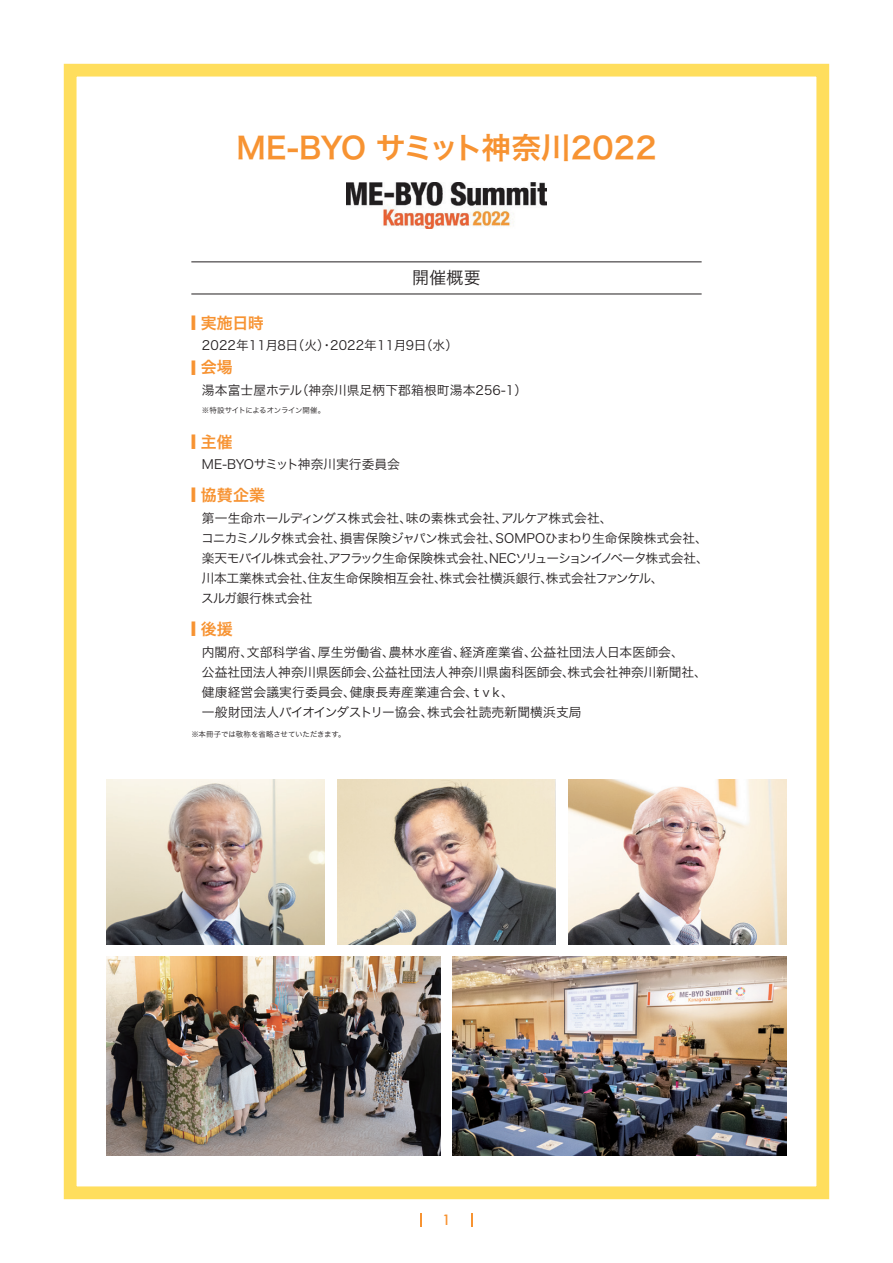
<style>
.page{position:relative;width:893px;height:1263px;background:#fff}
.page>*{position:absolute;margin:0;border:0;box-sizing:border-box;transform-origin:0 0}
.段落スタイル_1{font:29.7px "Hira Kaku Std W6";color:#f79332}
.段落スタイル_1-2{font:19.2px "Hira Kaku Std W6";color:#f79332;scale:.25 1}
.段落スタイル_1-3{font:16.95px "Hira Kaku Std W3";color:#231f20}
.段落スタイル_1-4{font:15.9px "Hira Kaku Std W6";letter-spacing:.01em;color:#f79332}
.t1{font:500 13.8px "Futura";color:#f79332}
.段落スタイル_1-5{font:12.75px/20.2px "Hira Kaku Std W3";letter-spacing:-.005em;color:#231f20}
.段落スタイル_1-6{font:12.75px/20.2px "Hira Kaku Std W3";letter-spacing:-.065em;color:#231f20}
.段落スタイル_1-7{font:12.75px "Hira Kaku Std W3";letter-spacing:-.035em;color:#231f20}
.段落スタイル_1-8{font:7.5px "Hira Kaku Std W3";letter-spacing:-.02em;color:#231f20}
</style>
<div class="page">
<div style="left:64px;top:64px;width:765px;height:1135px;border:13px solid #ffde5d"></div>
<svg style="left:420px;top:1213px;width:2px;height:14px"></svg>
<svg style="left:471px;top:1213px;width:2px;height:14px"></svg>
<hr style="left:191px;top:294px;width:511px;height:1px;background:#231f20">
<hr style="left:191px;top:262px;width:511px;height:1px;background:#231f20">
<img style="left:347px;top:183px;width:199px;height:46px">
<img style="left:106px;top:779px;width:219px;height:165px">
<img style="left:337px;top:779px;width:219px;height:165px">
<img style="left:568px;top:779px;width:219px;height:165px">
<img style="left:106px;top:957px;width:334px;height:199px">
<img style="left:453px;top:957px;width:334px;height:199px">
<p class="段落スタイル_1" style="left:236px;top:125px;width:422px">ME-BYO サミット神奈川2022</p>
<p class="段落スタイル_1-4" style="left:201px;top:310px;width:65px">実施日時</p>
<p class="段落スタイル_1-2" style="left:191px;top:308px;width:21px">■</p>
<p class="段落スタイル_1-3" style="left:412px;top:265px;width:70px">開催概要</p>
<p class="段落スタイル_1-5" style="left:202px;top:335px;width:133px">2022年11月8 （日火）・</p>
<p class="段落スタイル_1-4" style="left:201px;top:355px;width:34px">会場</p>
<p class="段落スタイル_1-5" style="left:330px;top:335px;width:130px">2022年11月9 （日水(</p>
<p class="段落スタイル_1-2" style="left:191px;top:353px;width:21px">■</p>
<p class="段落スタイル_1-5" style="left:296px;top:380px;width:233px">（神奈川県足柄下郡箱根町湯本256-1(</p>
<p class="段落スタイル_1-5" style="left:202px;top:380px;width:102px">湯本富士屋ホテル</p>
<p class="段落スタイル_1-8" style="left:202px;top:405px;width:125px">※特設サイトによるオンライン開催。</p>
<p class="段落スタイル_1-4" style="left:201px;top:430px;width:34px">主催</p>
<p class="段落スタイル_1-2" style="left:191px;top:427px;width:21px">■</p>
<p class="段落スタイル_1-5" style="left:202px;top:454px;width:199px">ME-BYOサミット神奈川実行委員会</p>
<p class="段落スタイル_1-4" style="left:201px;top:483px;width:66px">協賛企業</p>
<p class="段落スタイル_1-2" style="left:191px;top:480px;width:21px">■</p>
<p class="段落スタイル_1-5" style="left:202px;top:507px;width:212px">第一生命ホールディングス株式会社、</p>
<p class="段落スタイル_1-5" style="left:406px;top:507px;width:104px">味の素株式会社、</p>
<p class="段落スタイル_1-7" style="left:501px;top:508px;width:113px">アルケア株式会社、</p>
<p class="段落スタイル_1-5" style="left:340px;top:528px;width:163px">損害保険ジャパン株式会社、</p>
<p class="段落スタイル_1-5" style="left:495px;top:528px;width:214px">SOMPOひまわり生命保険株式会社、</p>
<p class="段落スタイル_1-6" style="left:201px;top:528px;width:509px">コニカミノルタ株式会社、<br>楽天モバイル株式会社アフラック生命保険株式会社 NECソリューションイノベータ株式会社、</p>
<p class="段落スタイル_1-5" style="left:484px;top:548px;width:14px">、</p>
<p class="段落スタイル_1-5" style="left:202px;top:548px;width:463px;text-indent:122px">、<br>川本工業株式会社住友生命保険相互会社株式会社横浜銀行株式会社ファンケル、</p>
<p class="段落スタイル_1-5" style="left:541px;top:568px;width:14px">、</p>
<p class="段落スタイル_1-5" style="left:302px;top:568px;width:14px">、</p>
<p class="段落スタイル_1-5" style="left:201px;top:588px;width:113px">スルガ銀行株式会社</p>
<p class="段落スタイル_1-4" style="left:201px;top:617px;width:34px">後援</p>
<p class="段落スタイル_1-5" style="left:434px;top:568px;width:14px">、</p>
<p class="段落スタイル_1-2" style="left:191px;top:614px;width:21px">■</p>
<p class="段落スタイル_1-5" style="left:531px;top:641px;width:155px">公益社団法人日本医師会、</p>
<p class="段落スタイル_1-5" style="left:202px;top:641px;width:53px">内閣府、</p>
<p class="段落スタイル_1-5" style="left:202px;top:662px;width:507px">公益社団法人神奈川県医師会公益社団法人神奈川県歯科医師会株式会社神奈川新聞社、</p>
<p class="段落スタイル_1-5" style="left:562px;top:662px;width:14px">、</p>
<p class="段落スタイル_1-5" style="left:247px;top:641px;width:79px">文部科学省、</p>
<p class="段落スタイル_1-5" style="left:318px;top:641px;width:79px">厚生労働省、</p>
<p class="段落スタイル_1-5" style="left:389px;top:641px;width:79px">農林水産省、</p>
<p class="段落スタイル_1-5" style="left:460px;top:641px;width:79px">経済産業省、</p>
<p class="段落スタイル_1-5" style="left:367px;top:662px;width:14px">、</p>
<p class="段落スタイル_1-5" style="left:350px;top:682px;width:166px">健康長寿産業連合会ｔｖｋ、</p>
<p class="段落スタイル_1-5" style="left:466px;top:682px;width:14px">、</p>
<p class="段落スタイル_1-5" style="left:202px;top:682px;width:155px">健康経営会議実行委員会、</p>
<p class="段落スタイル_1-7" style="left:202px;top:703px;width:233px">一般財団法人バイオインダストリー協会、</p>
<p class="段落スタイル_1-5" style="left:427px;top:702px;width:156px">株式会社読売新聞横浜支局</p>
<p class="段落スタイル_1-8" style="left:191px;top:729px;width:156px">※本冊子では敬称を省略させていただきます。</p>
<p class="t1" style="left:442px;top:1211px;width:10px">1</p>
</div>
